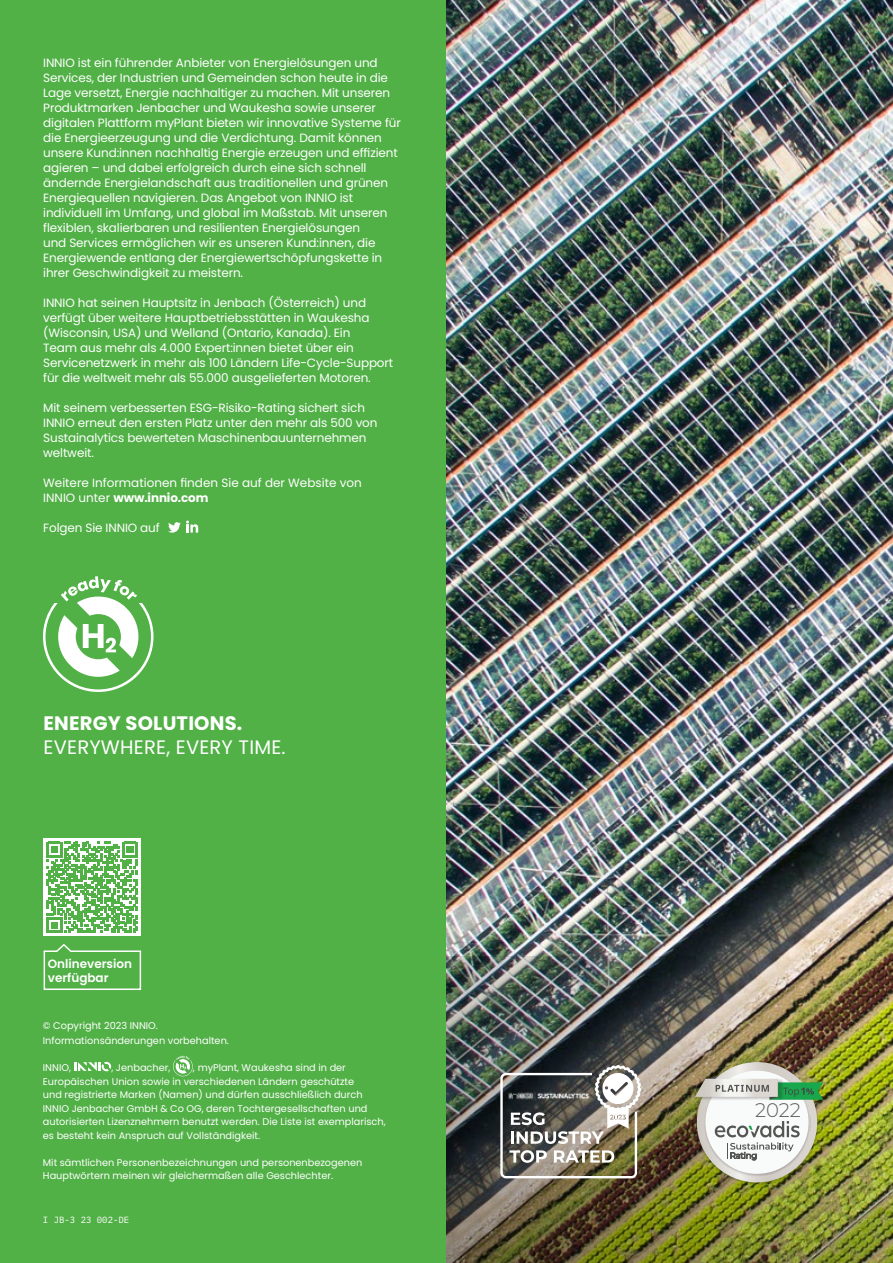
<style>
.page{position:relative;width:893px;height:1263px;background:#fff}
.page>*{position:absolute;margin:0;border:0;box-sizing:border-box;transform-origin:0 0}
.t1{font:300 19.65px "Montserrat";color:#5c5b5b}
.t2{font:19.5px "Poppins";letter-spacing:.01em;color:#fff}
.t3{font:700 19.5px "Poppins";letter-spacing:.01em;color:#fff}
.t4{font:12px/15px "Poppins";letter-spacing:-.01em;color:#fff}
.t5{font:600 12px/14.4px "Poppins";color:#fff}
.t6{font:9.75px/13.5px "Poppins";color:#fff}
.t7{font:9px "IBM Plex Mono";color:#fff}
.s1{font-weight:700}
</style>
<div class="page">
<div style="left:0;top:0;width:446px;height:1263px;background:#51b046"></div>
<img style="left:446px;top:0;width:447px;height:956px">
<svg style="left:43px;top:576px;width:111px;height:116px"></svg>
<svg style="left:74px;top:1062px;width:37px;height:9px"></svg>
<svg style="left:173px;top:1055px;width:20px;height:21px"></svg>
<svg style="left:168px;top:520px;width:30px;height:13px"></svg>
<img style="left:446px;top:956px;width:447px;height:307px">
<img style="left:500px;top:1065px;width:141px;height:113px">
<img style="left:695px;top:1060px;width:125px;height:125px">
<svg style="left:697px;top:1062px;width:120px;height:120px"></svg>
<img style="left:703px;top:1069px;width:108px;height:107px">
<div style="left:705px;top:1071px;width:104px;height:103px;background:#f9fafa;border-radius:50%"></div>
<svg style="left:715px;top:1121px;width:85px;height:39px"></svg>
<img style="left:696px;top:1100px;width:15px;height:2px">
<svg style="left:695px;top:1075px;width:129px;height:25px"></svg>
<div style="left:44px;top:839px;width:97px;height:97px;background:#fff"></div>
<svg style="left:43px;top:944px;width:99px;height:46px"></svg>
<svg style="left:47px;top:842px;width:91px;height:91px"></svg>
<p class="t4" style="left:43px;top:55px;width:359px">INNIO ist ein führender Anbieter von Energielösungen und Services, der Industrien und Gemeinden schon heute in die Lage versetzt, Energie nachhaltiger zu machen. Mit unseren Produktmarken Jenbacher und Waukesha sowie unserer digitalen Plattform myPlant bieten wir innovative Systeme für die Energieerzeugung und die Verdichtung. Damit können unsere Kund:innen nachhaltig Energie erzeugen und effizient agieren – und dabei erfolgreich durch eine sich schnell ändernde Energielandschaft aus traditionellen und grünen Energiequellen navigieren. Das Angebot von INNIO ist individuell im Umfang, und global im Maßstab. Mit unseren flexiblen, skalierbaren und resilienten Energielösungen<br>und Services ermöglichen wir es unseren Kund:innen, die Energiewende entlang der Energiewertschöpfungskette in ihrer Geschwindigkeit zu meistern.</p>
<p class="t4" style="left:43px;top:295px;width:352px">INNIO hat seinen Hauptsitz in Jenbach (Österreich) und verfügt über weitere Hauptbetriebsstätten in Waukesha (Wisconsin, USA) und Welland (Ontario, Kanada). Ein<br>Team aus mehr als 4.000 Expert:innen bietet über ein Servicenetzwerk in mehr als 100 Ländern Life-Cycle-Support für die weltweit mehr als 55.000 ausgelieferten Motoren.</p>
<p class="t4" style="left:43px;top:400px;width:336px">Mit seinem verbesserten ESG-Risiko-Rating sichert sich INNIO erneut den ersten Platz unter den mehr als 500 von Sustainalytics bewerteten Maschinenbauunternehmen weltweit.</p>
<p class="t4" style="left:43px;top:475px;width:320px">Weitere Informationen finden Sie auf der Website von<br>INNIO unter <span class="s1">www.innio.com</span></p>
<p class="t4" style="left:43px;top:520px;width:118px">Folgen Sie INNIO auf</p>
<h2 class="t3" style="left:44px;top:712px;width:200px">ENERGY SOLUTIONS.</h2>
<h2 class="t2" style="left:44px;top:735px;width:244px">EVERYWHERE, EVERY TIME.</h2>
<p class="t5" style="left:48px;top:956px;width:86px">Onlineversion verfügbar</p>
<p class="t6" style="left:43px;top:1018px;width:188px;line-height:15px">© Copyright 2023 INNIO.<br>Informationsänderungen vorbehalten.</p>
<p class="t6" style="left:43px;top:1061px;width:30px">INNIO,</p>
<p class="t6" style="left:111px;top:1061px;width:60px">, Jenbacher,</p>
<p class="t6" style="left:43px;top:1061px;width:344px;text-indent:150px">, myPlant, Waukesha sind in der Europäischen Union sowie in verschiedenen Ländern geschützte<br>und registrierte Marken (Namen) und dürfen ausschließlich durch INNIO Jenbacher GmbH &amp; Co OG, deren Tochtergesellschaften und autorisierten Lizenznehmern benutzt werden. Die Liste ist exemplarisch, es besteht kein Anspruch auf Vollständigkeit.</p>
<p class="t6" style="left:43px;top:1155px;width:321px">Mit sämtlichen Personenbezeichnungen und personenbezogenen<br>Hauptwörtern meinen wir gleichermaßen alle Geschlechter.</p>
<p class="t7" style="left:43px;top:1213px;width:88px">I JB-3 23 002-DE</p>
<h1 class="t1" style="left:755px;top:1097px;width:47px">2022</h1>
</div>
